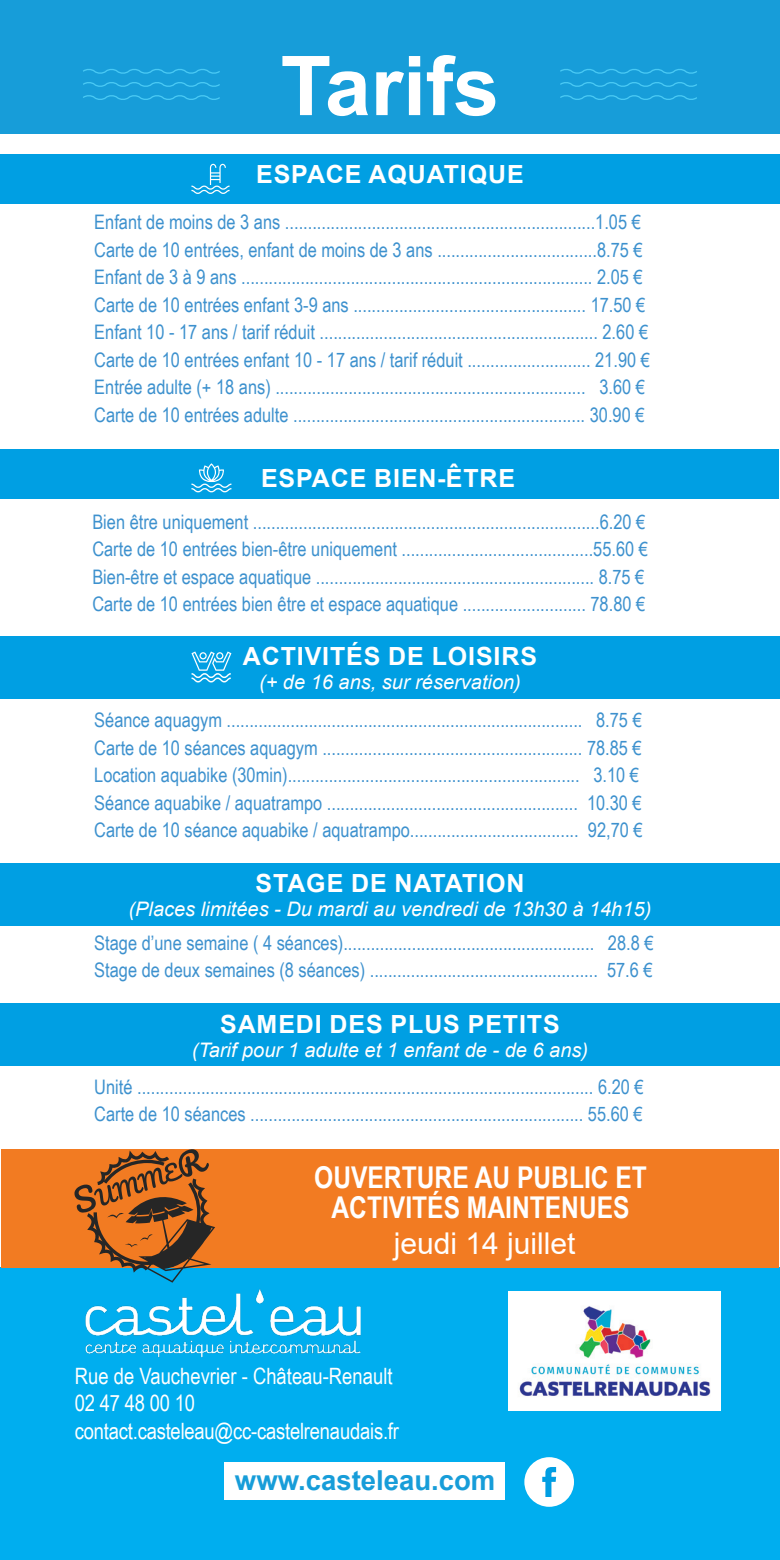
<style>
.page{position:relative;width:780px;height:1560px;background:#fff}
.page>*{position:absolute;margin:0;border:0;box-sizing:border-box;transform-origin:0 0}
.t1{font:700 82.5px "Arial";color:#fff}
.t2{font:700 30px "Arial Narrow";color:#fff}
.t3{font:30px "Arial";color:#fff}
.t4{font:700 27.5px "Arial";color:#179dd9}
.t5{font:700 25px "Arial";letter-spacing:.035em;color:#fff}
.t6{font:22.5px "Arial Narrow";letter-spacing:-.01em;color:#fff}
.t7{font:20px "Arial Narrow";color:#3d91ce}
.t8{font:italic 20px "Arial";color:#fff}
</style>
<div class="page">
<div style="left:0;top:154px;width:780px;height:50px;background:#009fe3"></div>
<div style="left:0;top:1267px;width:780px;height:292px;background:#00aeef"></div>
<img style="left:85px;top:1282px;width:276px;height:76px">
<div style="left:0;top:0;width:780px;height:133px;background:#179dd9"></div>
<div style="left:0;top:636px;width:780px;height:62px;background:#009fe3"></div>
<div style="left:0;top:1003px;width:780px;height:63px;background:#009fe3"></div>
<svg style="left:191px;top:164px;width:38px;height:30px"></svg>
<svg style="left:191px;top:651px;width:40px;height:31px"></svg>
<svg style="left:83px;top:69px;width:137px;height:31px"></svg>
<svg style="left:560px;top:69px;width:137px;height:31px"></svg>
<div style="left:0;top:449px;width:778px;height:50px;background:#009fe3"></div>
<svg style="left:191px;top:463px;width:40px;height:29px"></svg>
<div style="left:0;top:862px;width:780px;height:63px;background:#009fe3"></div>
<div style="left:224px;top:1462px;width:280px;height:37px;background:#fff"></div>
<div style="left:1px;top:1148px;width:777px;height:119px;background:#f27b22"></div>
<svg style="left:74px;top:1148px;width:141px;height:134px"></svg>
<img style="left:508px;top:1291px;width:212px;height:119px">
<div style="left:524px;top:1456px;width:50px;height:50px;background:#fff;border-radius:25px"></div>
<svg style="left:542px;top:1467px;width:14px;height:29px"></svg>
<p class="t1" style="left:280px;top:28px;width:220px">Tarifs</p>
<p class="t5" style="left:256px;top:157px;width:269px">ESPACE AQUATIQUE</p>
<p class="t7" style="left:94px;top:207px;width:548px">Enfant de moins de 3 ans ....................................................................1.05 €</p>
<p class="t7" style="left:94px;top:235px;width:550px">Carte de 10 entrées, enfant de moins de 3 ans ...................................8.75 €</p>
<p class="t7" style="left:94px;top:262px;width:550px">Enfant de 3 à 9 ans ............................................................................. 2.05 €</p>
<p class="t7" style="left:94px;top:290px;width:552px">Carte de 10 entrées enfant 3-9 ans ................................................... 17.50 €</p>
<p class="t7" style="left:94px;top:317px;width:555px">Enfant 10 - 17 ans / tarif réduit ............................................................. 2.60 €</p>
<p class="t7" style="left:94px;top:345px;width:557px">Carte de 10 entrées enfant 10 - 17 ans / tarif réduit ........................... 21.90 €</p>
<p class="t7" style="left:94px;top:372px;width:552px">Entrée adulte (+ 18 ans) .................................................................... 3.60 €</p>
<p class="t7" style="left:94px;top:400px;width:551px">Carte de 10 entrées adulte ................................................................ 30.90 €</p>
<p class="t5" style="left:261px;top:460px;width:256px">ESPACE BIEN-ÊTRE</p>
<p class="t7" style="left:92px;top:506px;width:554px">Bien être uniquement ............................................................................6.20 €</p>
<p class="t7" style="left:92px;top:534px;width:557px">Carte de 10 entrées bien-être uniquement ..........................................55.60 €</p>
<p class="t7" style="left:92px;top:561px;width:553px">Bien-être et espace aquatique ............................................................. 8.75 €</p>
<p class="t7" style="left:92px;top:589px;width:554px">Carte de 10 entrées bien être et espace aquatique ........................... 78.80 €</p>
<p class="t5" style="left:243px;top:639px;width:296px">ACTIVITÉS DE LOISIRS</p>
<p class="t8" style="left:259px;top:669px;width:263px">(+ de 16 ans, sur réservation)</p>
<p class="t7" style="left:94px;top:705px;width:549px">Séance aquagym .............................................................................. 8.75 €</p>
<p class="t7" style="left:94px;top:733px;width:549px">Carte de 10 séances aquagym ......................................................... 78.85 €</p>
<p class="t7" style="left:94px;top:760px;width:546px">Location aquabike (30min)................................................................ 3.10 €</p>
<p class="t7" style="left:94px;top:788px;width:549px">Séance aquabike / aquatrampo ....................................................... 10.30 €</p>
<p class="t7" style="left:94px;top:815px;width:550px">Carte de 10 séance aquabike / aquatrampo..................................... 92,70 €</p>
<p class="t5" style="left:255px;top:865px;width:270px">STAGE DE NATATION</p>
<p class="t8" style="left:129px;top:896px;width:524px">(Places limitées - Du mardi au vendredi de 13h30 à 14h15)</p>
<p class="t7" style="left:94px;top:927px;width:560px">Stage d’une semaine ( 4 séances)....................................................... 28.8 €</p>
<p class="t7" style="left:94px;top:955px;width:560px">Stage de deux semaines (8 séances) .................................................. 57.6 €</p>
<p class="t5" style="left:220px;top:1006px;width:341px">SAMEDI DES PLUS PETITS</p>
<p class="t8" style="left:192px;top:1037px;width:398px">(Tarif pour 1 adulte et 1 enfant de - de 6 ans)</p>
<p class="t7" style="left:94px;top:1072px;width:551px">Unité .................................................................................................... 6.20 €</p>
<p class="t7" style="left:94px;top:1099px;width:550px">Carte de 10 séances ......................................................................... 55.60 €</p>
<p class="t2" style="left:314px;top:1154px;width:334px">OUVERTURE AU PUBLIC ET</p>
<p class="t2" style="left:331px;top:1184px;width:299px">ACTIVITÉS MAINTENUES</p>
<p class="t3" style="left:394px;top:1222px;width:183px">jeudi 14 juillet</p>
<p class="t6" style="left:75px;top:1359px;width:319px">Rue de Vauchevrier - Château-Renault</p>
<p class="t6" style="left:75px;top:1386px;width:122px">02 47 48 00 10</p>
<p class="t6" style="left:75px;top:1413px;width:325px">contact.casteleau@cc-castelrenaudais.fr</p>
<p class="t4" style="left:235px;top:1460px;width:262px">www.casteleau.com</p>
</div>
